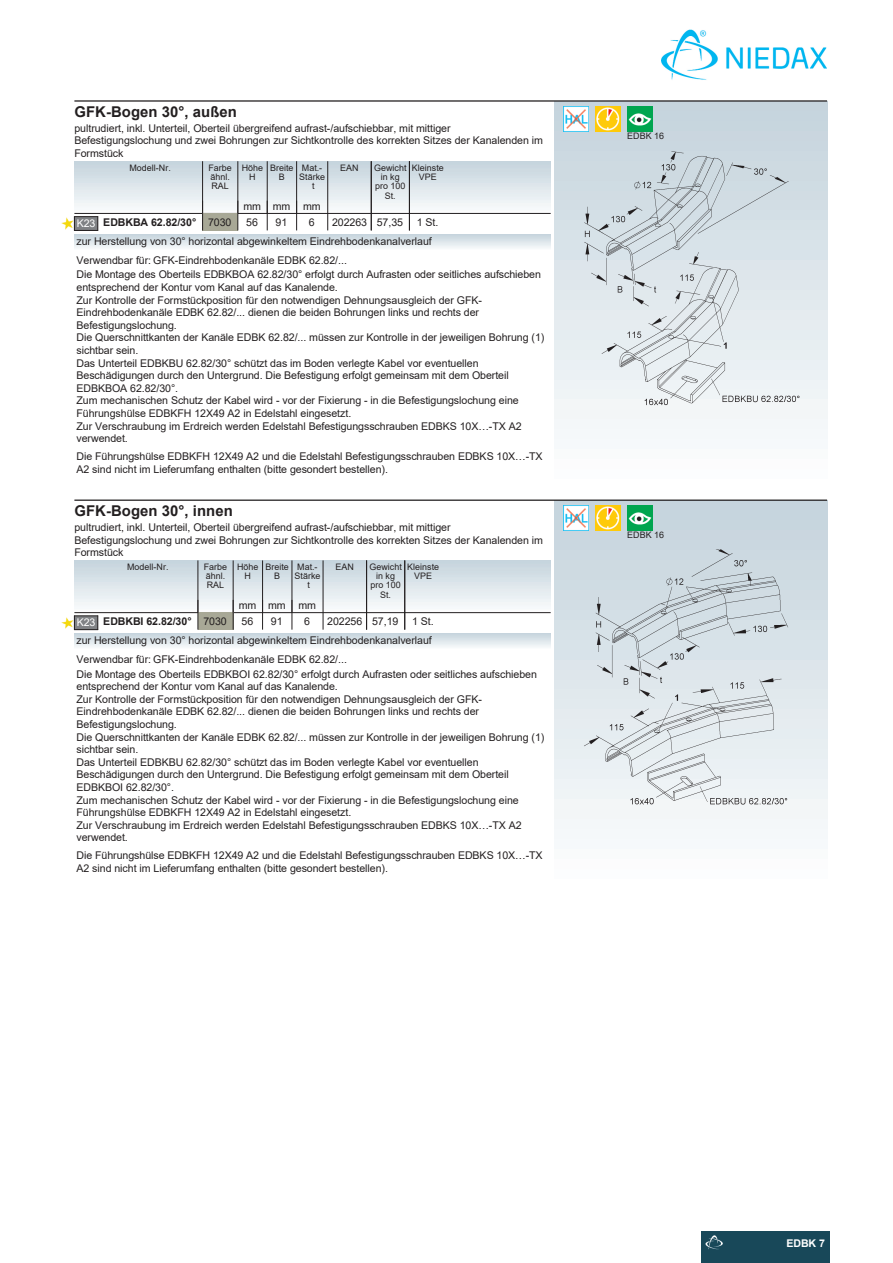
<style>
.page{position:relative;width:893px;height:1263px;background:#fff}
.page>*{position:absolute;margin:0;border:0;box-sizing:border-box;transform-origin:0 0}
.t1{font:700 14.85px "Arial";letter-spacing:.005em;color:#231f20}
.t2{font:10.65px/12.6px "Arial";letter-spacing:-.005em;color:#231f20}
.t3{font:700 10.65px "Arial";letter-spacing:-.01em;color:#231f20}
.t4{font:700 10.65px "Arial";color:#fff}
.t5{font:9px/9px "Arial";letter-spacing:.005em;color:#231f20;text-align:center}
.s1{font-weight:400;font-size:9px}
.s2{font-weight:400;color:#fff}
.s3{font-weight:400}
</style>
<div class="page">
<div style="left:702px;top:1231px;width:127px;height:32px;background:#184859"></div>
<img style="left:661px;top:30px;width:166px;height:50px">
<img style="left:74px;top:161px;width:477px;height:52px">
<hr style="left:74px;top:213px;width:477px;height:1px;background:#231f20">
<div style="left:203px;top:213px;width:35px;height:17px;background:#a8a896"></div>
<svg style="left:62px;top:216px;width:36px;height:15px"></svg>
<hr style="left:202px;top:161px;width:1px;height:52px;background:#231f20">
<hr style="left:237px;top:161px;width:1px;height:52px;background:#231f20">
<hr style="left:267px;top:161px;width:1px;height:52px;background:#231f20">
<hr style="left:296px;top:161px;width:1px;height:52px;background:#231f20">
<svg style="left:202px;top:213px;width:1px;height:17px"></svg>
<svg style="left:237px;top:201px;width:1px;height:29px"></svg>
<svg style="left:267px;top:201px;width:1px;height:29px"></svg>
<svg style="left:296px;top:214px;width:1px;height:16px"></svg>
<hr style="left:327px;top:161px;width:1px;height:69px;background:#231f20">
<hr style="left:371px;top:161px;width:1px;height:69px;background:#231f20">
<hr style="left:409px;top:161px;width:1px;height:69px;background:#231f20">
<img style="left:563px;top:151px;width:256px;height:255px">
<img style="left:563px;top:106px;width:26px;height:26px">
<img style="left:595px;top:106px;width:26px;height:26px">
<img style="left:627px;top:106px;width:26px;height:26px">
<hr style="left:74px;top:100px;width:753px;height:2px;background:#231f20">
<img style="left:74px;top:560px;width:477px;height:52px">
<hr style="left:74px;top:612px;width:477px;height:1px;background:#231f20">
<div style="left:198px;top:613px;width:35px;height:17px;background:#a8a896"></div>
<svg style="left:62px;top:615px;width:36px;height:15px"></svg>
<hr style="left:198px;top:560px;width:1px;height:53px;background:#231f20">
<hr style="left:233px;top:560px;width:1px;height:53px;background:#231f20">
<hr style="left:262px;top:560px;width:1px;height:53px;background:#231f20">
<hr style="left:292px;top:560px;width:1px;height:53px;background:#231f20">
<svg style="left:198px;top:600px;width:1px;height:30px"></svg>
<svg style="left:233px;top:600px;width:1px;height:30px"></svg>
<svg style="left:262px;top:613px;width:1px;height:17px"></svg>
<svg style="left:292px;top:600px;width:1px;height:30px"></svg>
<hr style="left:323px;top:560px;width:1px;height:70px;background:#231f20">
<hr style="left:366px;top:560px;width:1px;height:70px;background:#231f20">
<hr style="left:404px;top:560px;width:1px;height:70px;background:#231f20">
<img style="left:563px;top:550px;width:256px;height:255px">
<img style="left:563px;top:505px;width:26px;height:26px">
<img style="left:595px;top:505px;width:26px;height:26px">
<img style="left:627px;top:505px;width:26px;height:26px">
<hr style="left:74px;top:499px;width:753px;height:2px;background:#231f20">
<p class="t1" style="left:74px;top:102px;width:164px">GFK-Bogen 30°, außen</p>
<p class="t2" style="left:74px;top:122px;width:470px">pultrudiert, inkl. Unterteil, Oberteil übergreifend aufrast-/aufschiebbar, mit mittiger<br>Befestigungslochung und zwei Bohrungen zur Sichtkontrolle des korrekten Sitzes der Kanalenden im<br>Formstück</p>
<p class="t5" style="left:129px;top:163px;width:43px">Modell-Nr.</p>
<p class="t5" style="left:208px;top:163px;width:25px;text-align:left">Farbe ähnl.<br>RAL</p>
<p class="t5" style="left:242px;top:163px;width:23px">Höhe<br>H</p>
<p class="t5" style="left:270px;top:163px;width:25px">Breite<br>B</p>
<p class="t5" style="left:299px;top:163px;width:27px">Mat.-<br>Stärke t</p>
<p class="t2" style="left:243px;top:200px;width:79px">mm mm mm</p>
<p class="t5" style="left:374px;top:163px;width:34px">Gewicht in kg pro 100<br>St.</p>
<p class="t2" style="left:377px;top:216px;width:28px">57,35</p>
<p class="t5" style="left:340px;top:163px;width:20px">EAN</p>
<p class="t5" style="left:412px;top:163px;width:33px">Kleinste<br>VPE</p>
<p class="t2" style="left:417px;top:216px;width:23px">1 St.</p>
<p class="t3" style="left:65px;top:215px;width:168px"><span class="s1">N</span> <span class="s2">K23</span> EDBKBA 62.82/30° <span class="s3">7030</span></p>
<p class="t2" style="left:246px;top:216px;width:13px">56</p>
<p class="t2" style="left:276px;top:216px;width:13px">91</p>
<p class="t2" style="left:309px;top:216px;width:7px">6</p>
<p class="t2" style="left:332px;top:216px;width:37px">202263</p>
<p class="t2" style="left:77px;top:232px;width:357px;line-height:18.6px">zur Herstellung von 30° horizontal abgewinkeltem Eindrehbodenkanalverlauf<br>Verwendbar für: GFK-Eindrehbodenkanäle EDBK 62.82/...</p>
<p class="t2" style="left:77px;top:268px;width:469px">Die Montage des Oberteils EDBKBOA 62.82/30° erfolgt durch Aufrasten oder seitliches aufschieben entsprechend der Kontur vom Kanal auf das Kanalende.<br>Zur Kontrolle der Formstückposition für den notwendigen Dehnungsausgleich der GFK-Eindrehbodenkanäle EDBK 62.82/... dienen die beiden Bohrungen links und rechts der Befestigungslochung.<br>Die Querschnittkanten der Kanäle EDBK 62.82/... müssen zur Kontrolle in der jeweiligen Bohrung (1) sichtbar sein.<br>Das Unterteil EDBKBU 62.82/30° schützt das im Boden verlegte Kabel vor eventuellen Beschädigungen durch den Untergrund. Die Befestigung erfolgt gemeinsam mit dem Oberteil EDBKBOA 62.82/30°.<br>Zum mechanischen Schutz der Kabel wird - vor der Fixierung - in die Befestigungslochung eine Führungshülse EDBKFH 12X49 A2 in Edelstahl eingesetzt.<br>Zur Verschraubung im Erdreich werden Edelstahl Befestigungsschrauben EDBKS 10X…-TX A2 verwendet.</p>
<p class="t2" style="left:77px;top:450px;width:468px">Die Führungshülse EDBKFH 12X49 A2 und die Edelstahl Befestigungsschrauben EDBKS 10X…-TX<br>A2 sind nicht im Lieferumfang enthalten (bitte gesondert bestellen).</p>
<p class="t1" style="left:74px;top:501px;width:160px">GFK-Bogen 30°, innen</p>
<p class="t2" style="left:74px;top:521px;width:470px">pultrudiert, inkl. Unterteil, Oberteil übergreifend aufrast-/aufschiebbar, mit mittiger<br>Befestigungslochung und zwei Bohrungen zur Sichtkontrolle des korrekten Sitzes der Kanalenden im<br>Formstück</p>
<p class="t5" style="left:127px;top:563px;width:43px">Modell-Nr.</p>
<p class="t5" style="left:204px;top:563px;width:25px;text-align:left">Farbe ähnl.<br>RAL</p>
<p class="t5" style="left:237px;top:563px;width:23px">Höhe<br>H</p>
<p class="t5" style="left:265px;top:563px;width:25px">Breite<br>B</p>
<p class="t5" style="left:294px;top:563px;width:27px">Mat.-<br>Stärke t</p>
<p class="t2" style="left:239px;top:599px;width:79px">mm mm mm</p>
<p class="t5" style="left:369px;top:562px;width:34px">Gewicht in kg pro 100<br>St.</p>
<p class="t2" style="left:372px;top:615px;width:28px">57,19</p>
<p class="t5" style="left:336px;top:563px;width:20px">EAN</p>
<p class="t5" style="left:407px;top:563px;width:33px">Kleinste<br>VPE</p>
<p class="t2" style="left:412px;top:615px;width:23px">1 St.</p>
<p class="t3" style="left:65px;top:614px;width:164px"><span class="s1">N</span> <span class="s2">K23</span> EDBKBI 62.82/30° <span class="s3">7030</span></p>
<p class="t2" style="left:242px;top:615px;width:13px">56</p>
<p class="t2" style="left:271px;top:615px;width:13px">91</p>
<p class="t2" style="left:304px;top:615px;width:7px">6</p>
<p class="t2" style="left:327px;top:615px;width:37px">202256</p>
<p class="t2" style="left:77px;top:631px;width:357px;line-height:18.6px">zur Herstellung von 30° horizontal abgewinkeltem Eindrehbodenkanalverlauf<br>Verwendbar für: GFK-Eindrehbodenkanäle EDBK 62.82/...</p>
<p class="t2" style="left:77px;top:667px;width:469px">Die Montage des Oberteils EDBKBOI 62.82/30° erfolgt durch Aufrasten oder seitliches aufschieben entsprechend der Kontur vom Kanal auf das Kanalende.<br>Zur Kontrolle der Formstückposition für den notwendigen Dehnungsausgleich der GFK-Eindrehbodenkanäle EDBK 62.82/... dienen die beiden Bohrungen links und rechts der Befestigungslochung.<br>Die Querschnittkanten der Kanäle EDBK 62.82/... müssen zur Kontrolle in der jeweiligen Bohrung (1) sichtbar sein.<br>Das Unterteil EDBKBU 62.82/30° schützt das im Boden verlegte Kabel vor eventuellen Beschädigungen durch den Untergrund. Die Befestigung erfolgt gemeinsam mit dem Oberteil EDBKBOI 62.82/30°.<br>Zum mechanischen Schutz der Kabel wird - vor der Fixierung - in die Befestigungslochung eine Führungshülse EDBKFH 12X49 A2 in Edelstahl eingesetzt.<br>Zur Verschraubung im Erdreich werden Edelstahl Befestigungsschrauben EDBKS 10X…-TX A2 verwendet.</p>
<p class="t2" style="left:77px;top:849px;width:468px">Die Führungshülse EDBKFH 12X49 A2 und die Edelstahl Befestigungsschrauben EDBKS 10X…-TX<br>A2 sind nicht im Lieferumfang enthalten (bitte gesondert bestellen).</p>
<p class="t5" style="left:627px;top:131px;width:38px">EDBK 16</p>
<p class="t5" style="left:627px;top:531px;width:38px">EDBK 16</p>
<p class="t4" style="left:786px;top:1235px;width:40px">EDBK 7</p>
</div>
